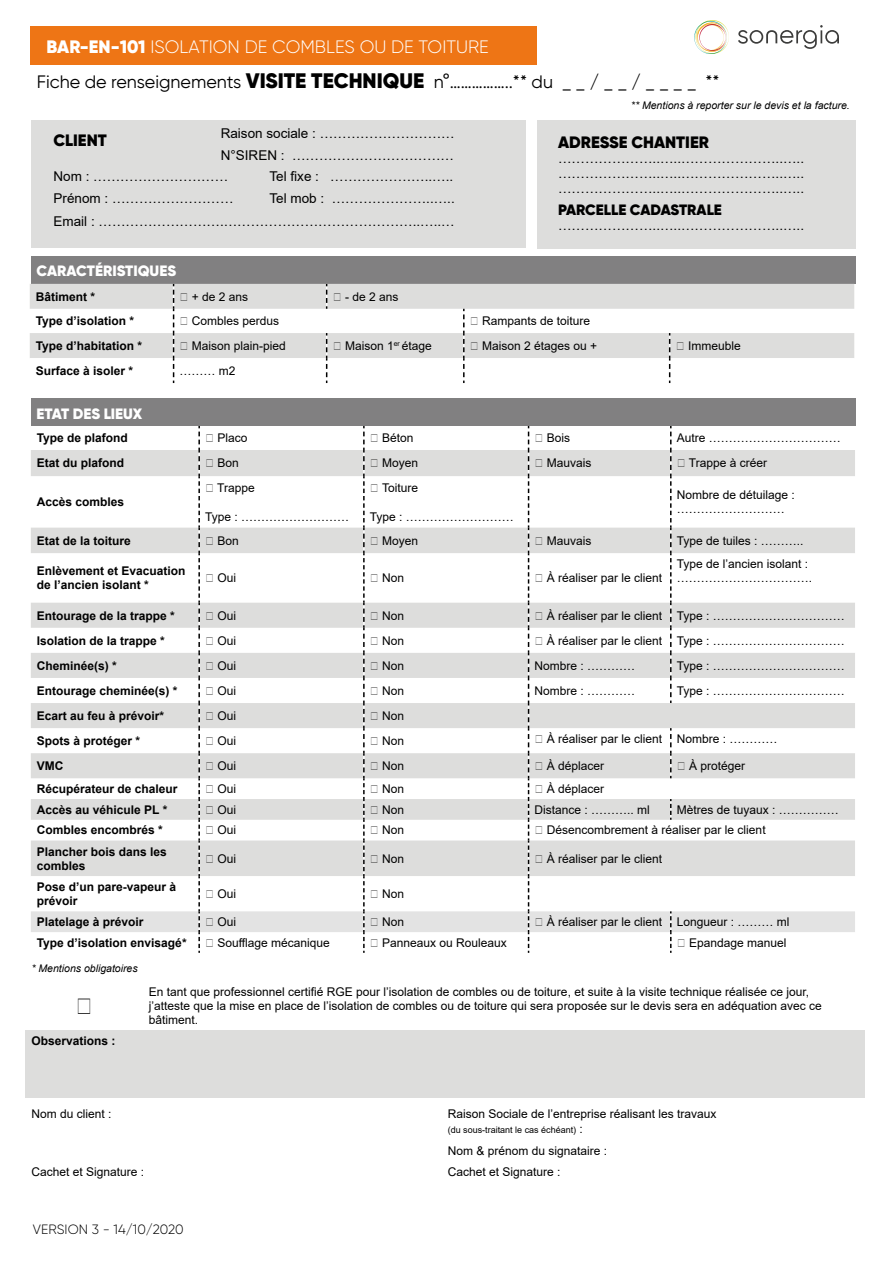
<style>
.page{position:relative;width:893px;height:1263px;background:#fff}
.page>*{position:absolute;margin:0;border:0;box-sizing:border-box;transform-origin:0 0}
.t1{font:24px "Arial";color:#000}
.t2{font:18px/34.7px "Gilroy";color:#000}
.t3{font:900 16.5px "Gilroy";color:#000}
.t4{font:900 15px "Gilroy";color:#fff}
.t5{font:900 15px "Gilroy";color:#000}
.t6{font:13.5px/22.5px "Arial";color:#000;text-align:right}
.t7{font:300 13.5px "Gilroy";color:#000}
.t8{font:12px/14.4px "Arial";color:#000}
.t9{font:700 12px/14.4px "Arial";color:#000}
.t10{font:italic 10.5px "Arial";color:#000}
.t11{font:9px "Arial";color:#000}
.s1{font-weight:900;color:#fff}
.s2{font-weight:300;color:#fff}
.s3{font-weight:900;font-size:21px}
.s4{font-size:12px}
</style>
<div class="page">
<svg style="left:694px;top:20px;width:35px;height:34px"></svg>
<svg style="left:738px;top:25px;width:101px;height:24px"></svg>
<div style="left:31px;top:121px;width:494px;height:127px;background:#dddddc"></div>
<div style="left:537px;top:120px;width:319px;height:129px;background:#dddddc"></div>
<div style="left:31px;top:256px;width:825px;height:28px;background:#818081"></div>
<div style="left:31px;top:398px;width:825px;height:28px;background:#818081"></div>
<div style="left:31px;top:27px;width:506px;height:38px;background:#ee7515"></div>
<svg style="left:30px;top:284px;width:824px;height:99px"></svg>
<svg style="left:31px;top:426px;width:824px;height:527px"></svg>
<div style="left:26px;top:1030px;width:839px;height:68px;background:#dddddc"></div>
<h2 class="t2" style="left:37px;top:29px;width:684px;text-indent:10px"><span class="s1">BAR-EN-101</span> <span class="s2">ISOLATION DE COMBLES OU DE TOITURE<br></span>Fiche de renseignements <span class="s3">VISITE TECHNIQUE</span> n°……………..** du _ _ / _ _ / _ _ _ _ **</h2>
<p class="t10" style="left:631px;top:99px;width:220px">** Mentions à reporter sur le devis et la facture.</p>
<h3 class="t3" style="left:54px;top:130px;width:55px">CLIENT</h3>
<p class="t6" style="left:54px;top:165px;width:176px">Nom : …………………………</p>
<p class="t6" style="left:270px;top:165px;width:185px">Tel fixe : …………………..…..</p>
<p class="t6" style="left:54px;top:187px;width:182px">Prénom : ………………………</p>
<p class="t6" style="left:221px;top:122px;width:236px;text-align:left">Raison sociale : …………………………<br>N°SIREN : ………………………………</p>
<h3 class="t3" style="left:558px;top:132px;width:152px">ADRESSE CHANTIER</h3>
<p class="t6" style="left:558px;top:151px;width:248px;line-height:15px;text-align:justify">…………………..…..…………………..….. …………………..…..…………………..….. …………………..…..…………………..…..</p>
<p class="t5" style="left:558px;top:201px;width:165px">PARCELLE CADASTRALE</p>
<p class="t6" style="left:558px;top:214px;width:248px">…………………..…..…………………..…..</p>
<p class="t6" style="left:54px;top:187px;width:403px">Tel mob : …………………..…..<br>Email : ……………………….……………………………………..…..…</p>
<p class="t4" style="left:36px;top:261px;width:141px">CARACTÉRISTIQUES</p>
<p class="t9" style="left:36px;top:289px;width:61px">Bâtiment *</p>
<p class="t8" style="left:180px;top:289px;width:70px">☐ + de 2 ans</p>
<p class="t8" style="left:333px;top:289px;width:67px">☐ - de 2 ans</p>
<p class="t9" style="left:36px;top:314px;width:100px">Type d’isolation *</p>
<p class="t8" style="left:180px;top:314px;width:101px">☐ Combles perdus</p>
<p class="t8" style="left:470px;top:314px;width:122px">☐ Rampants de toiture</p>
<p class="t9" style="left:36px;top:339px;width:108px">Type d’habitation *</p>
<p class="t8" style="left:180px;top:338px;width:108px">☐ Maison plain-pied</p>
<p class="t8" style="left:333px;top:338px;width:101px">☐ Maison 1<sup>er</sup> étage</p>
<p class="t8" style="left:470px;top:338px;width:129px">☐ Maison 2 étages ou +</p>
<p class="t8" style="left:676px;top:338px;width:67px">☐ Immeuble</p>
<p class="t9" style="left:36px;top:364px;width:99px">Surface à isoler *</p>
<p class="t8" style="left:180px;top:363px;width:58px">……… m2</p>
<p class="t4" style="left:36px;top:404px;width:107px">ETAT DES LIEUX</p>
<p class="t9" style="left:37px;top:431px;width:93px">Type de plafond</p>
<p class="t8" style="left:205px;top:431px;width:44px">☐ Placo</p>
<p class="t8" style="left:370px;top:431px;width:45px">☐ Béton</p>
<p class="t8" style="left:535px;top:431px;width:37px">☐ Bois</p>
<p class="t8" style="left:677px;top:431px;width:166px">Autre ……………………………</p>
<p class="t9" style="left:37px;top:456px;width:89px">Etat du plafond</p>
<p class="t8" style="left:205px;top:456px;width:35px">☐ Bon</p>
<p class="t8" style="left:370px;top:456px;width:50px">☐ Moyen</p>
<p class="t8" style="left:535px;top:456px;width:59px">☐ Mauvais</p>
<p class="t8" style="left:677px;top:456px;width:92px">☐ Trappe à créer</p>
<p class="t9" style="left:37px;top:495px;width:89px">Accès combles</p>
<p class="t8" style="left:205px;top:480px;width:51px">☐ Trappe</p>
<p class="t8" style="left:205px;top:509px;width:146px">Type : ………………………</p>
<p class="t8" style="left:370px;top:480px;width:50px">☐ Toiture</p>
<p class="t8" style="left:370px;top:509px;width:146px">Type : ………………………</p>
<p class="t8" style="left:677px;top:487px;width:120px">Nombre de détuilage : ………………………</p>
<p class="t9" style="left:37px;top:533px;width:96px">Etat de la toiture</p>
<p class="t8" style="left:205px;top:533px;width:35px">☐ Bon</p>
<p class="t8" style="left:370px;top:533px;width:50px">☐ Moyen</p>
<p class="t8" style="left:535px;top:533px;width:59px">☐ Mauvais</p>
<p class="t8" style="left:677px;top:533px;width:128px">Type de tuiles : ………..</p>
<p class="t9" style="left:37px;top:564px;width:150px">Enlèvement et Evacuation de l’ancien isolant *</p>
<p class="t8" style="left:205px;top:571px;width:33px">☐ Oui</p>
<p class="t8" style="left:370px;top:571px;width:36px">☐ Non</p>
<p class="t8" style="left:535px;top:571px;width:129px">☐ À réaliser par le client</p>
<p class="t8" style="left:677px;top:556px;width:137px">Type de l’ancien isolant : …………………………….</p>
<p class="t9" style="left:37px;top:608px;width:140px">Entourage de la trappe *</p>
<p class="t8" style="left:205px;top:608px;width:33px">☐ Oui</p>
<p class="t8" style="left:370px;top:608px;width:36px">☐ Non</p>
<p class="t8" style="left:535px;top:608px;width:312px">☐ À réaliser par le client Type : ……………………………</p>
<p class="t9" style="left:37px;top:633px;width:130px">Isolation de la trappe *</p>
<p class="t8" style="left:205px;top:633px;width:33px">☐ Oui</p>
<p class="t8" style="left:370px;top:633px;width:36px">☐ Non</p>
<p class="t8" style="left:535px;top:633px;width:312px">☐ À réaliser par le client Type : ……………………………</p>
<p class="t9" style="left:37px;top:658px;width:82px">Cheminée(s) *</p>
<p class="t8" style="left:205px;top:658px;width:33px">☐ Oui</p>
<p class="t8" style="left:370px;top:658px;width:36px">☐ Non</p>
<p class="t8" style="left:535px;top:658px;width:102px">Nombre : …………</p>
<p class="t8" style="left:677px;top:658px;width:170px">Type : ……………………………</p>
<p class="t9" style="left:37px;top:683px;width:142px">Entourage cheminée(s) *</p>
<p class="t8" style="left:205px;top:683px;width:33px">☐ Oui</p>
<p class="t8" style="left:370px;top:683px;width:36px">☐ Non</p>
<p class="t8" style="left:535px;top:683px;width:102px">Nombre : …………</p>
<p class="t8" style="left:677px;top:683px;width:170px">Type : ……………………………</p>
<p class="t9" style="left:37px;top:709px;width:129px">Ecart au feu à prévoir*</p>
<p class="t8" style="left:205px;top:708px;width:33px">☐ Oui</p>
<p class="t8" style="left:370px;top:708px;width:36px">☐ Non</p>
<p class="t9" style="left:37px;top:734px;width:105px">Spots à protéger *</p>
<p class="t8" style="left:205px;top:733px;width:33px">☐ Oui</p>
<p class="t8" style="left:370px;top:733px;width:36px">☐ Non</p>
<p class="t8" style="left:535px;top:731px;width:244px">☐ À réaliser par le client Nombre : …………</p>
<p class="t9" style="left:37px;top:759px;width:28px">VMC</p>
<p class="t8" style="left:205px;top:759px;width:33px">☐ Oui</p>
<p class="t8" style="left:370px;top:759px;width:36px">☐ Non</p>
<p class="t8" style="left:535px;top:759px;width:71px">☐ À déplacer</p>
<p class="t8" style="left:677px;top:759px;width:70px">☐ À protéger</p>
<p class="t9" style="left:37px;top:782px;width:142px">Récupérateur de chaleur</p>
<p class="t8" style="left:205px;top:781px;width:33px">☐ Oui</p>
<p class="t8" style="left:370px;top:781px;width:36px">☐ Non</p>
<p class="t8" style="left:535px;top:781px;width:71px">☐ À déplacer</p>
<p class="t9" style="left:37px;top:802px;width:132px">Accès au véhicule PL *</p>
<p class="t8" style="left:205px;top:802px;width:33px">☐ Oui</p>
<p class="t8" style="left:370px;top:802px;width:36px">☐ Non</p>
<p class="t8" style="left:535px;top:802px;width:117px">Distance : ……….. ml</p>
<p class="t8" style="left:677px;top:802px;width:164px">Mètres de tuyaux : ……………</p>
<p class="t9" style="left:37px;top:823px;width:128px">Combles encombrés *</p>
<p class="t8" style="left:205px;top:823px;width:33px">☐ Oui</p>
<p class="t8" style="left:370px;top:823px;width:36px">☐ Non</p>
<p class="t8" style="left:535px;top:823px;width:233px">☐ Désencombrement à réaliser par le client</p>
<p class="t9" style="left:37px;top:844px;width:132px">Plancher bois dans les combles</p>
<p class="t8" style="left:205px;top:851px;width:33px">☐ Oui</p>
<p class="t8" style="left:370px;top:851px;width:36px">☐ Non</p>
<p class="t8" style="left:535px;top:851px;width:129px">☐ À réaliser par le client</p>
<p class="t9" style="left:37px;top:880px;width:141px">Pose d’un pare-vapeur à prévoir</p>
<p class="t8" style="left:205px;top:887px;width:33px">☐ Oui</p>
<p class="t8" style="left:370px;top:887px;width:36px">☐ Non</p>
<p class="t9" style="left:37px;top:915px;width:108px">Platelage à prévoir</p>
<p class="t8" style="left:205px;top:914px;width:33px">☐ Oui</p>
<p class="t8" style="left:370px;top:914px;width:36px">☐ Non</p>
<p class="t8" style="left:535px;top:914px;width:256px">☐ À réaliser par le client Longueur : ……… ml</p>
<p class="t9" style="left:37px;top:935px;width:151px">Type d’isolation envisagé*</p>
<p class="t8" style="left:205px;top:935px;width:126px">☐ Soufflage mécanique</p>
<p class="t8" style="left:370px;top:935px;width:139px">☐ Panneaux ou Rouleaux</p>
<p class="t8" style="left:677px;top:935px;width:111px">☐ Epandage manuel</p>
<p class="t10" style="left:32px;top:961px;width:108px">* Mentions obligatoires</p>
<h1 class="t1" style="left:75px;top:989px;width:19px">☐</h1>
<p class="t9" style="left:32px;top:1034px;width:86px">Observations :</p>
<p class="t8" style="left:149px;top:984px;width:674px">En tant que professionnel certifié RGE pour l’isolation de combles ou de toiture, et suite à la visite technique réalisée ce jour, j’atteste que la mise en place de l’isolation de combles ou de toiture qui sera proposée sur le devis sera en adéquation avec ce bâtiment.</p>
<p class="t8" style="left:32px;top:1107px;width:82px">Nom du client :</p>
<p class="t8" style="left:448px;top:1107px;width:270px">Raison Sociale de l’entreprise réalisant les travaux</p>
<p class="t11" style="left:448px;top:1123px;width:137px">(du sous-traitant le cas échéant) <span class="s4">:</span></p>
<p class="t8" style="left:448px;top:1144px;width:161px">Nom &amp; prénom du signataire :</p>
<p class="t8" style="left:32px;top:1164px;width:114px">Cachet et Signature :</p>
<p class="t8" style="left:448px;top:1164px;width:114px">Cachet et Signature :</p>
<p class="t7" style="left:33px;top:1220px;width:152px">VERSION 3 - 14/10/2020</p>
</div>
